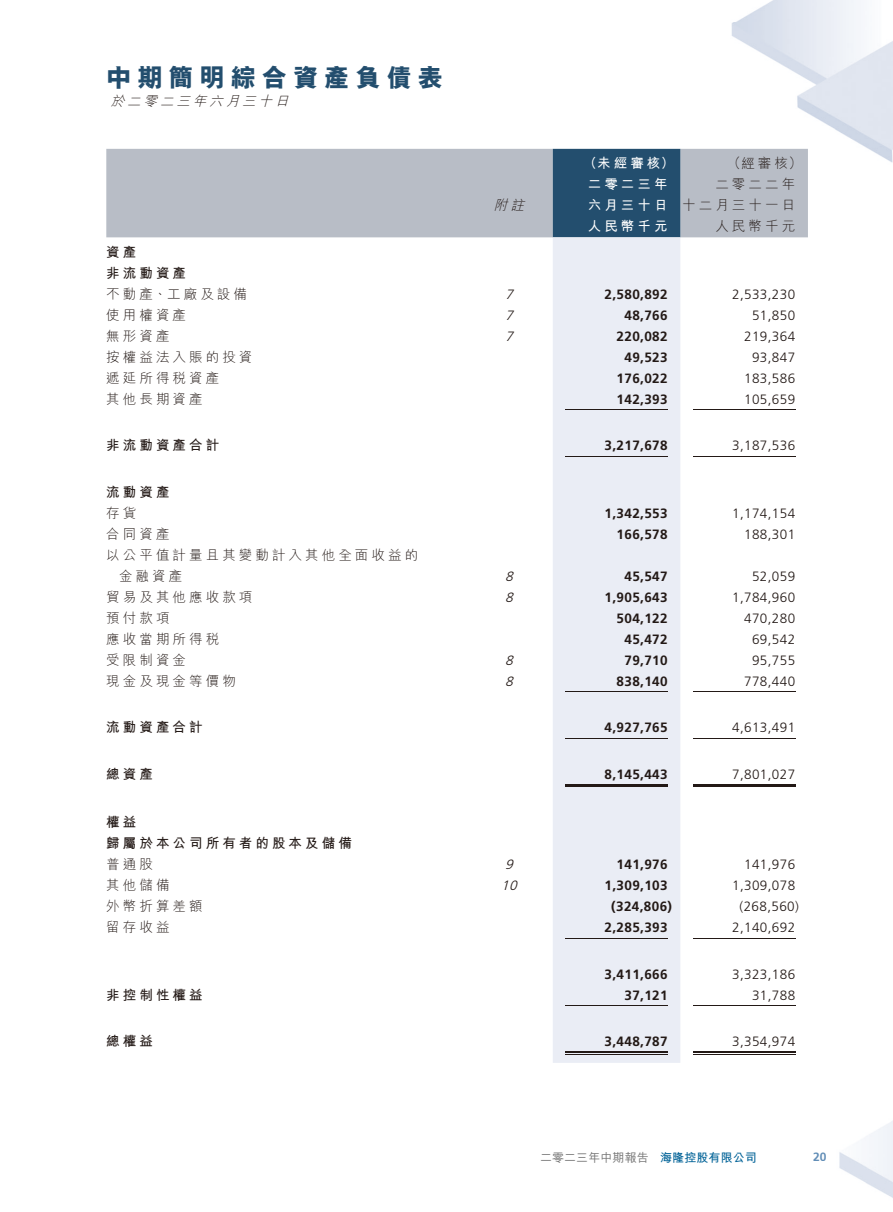
<style>
.page{position:relative;width:893px;height:1212px;background:#fff}
.page>*{position:absolute;margin:0;border:0;box-sizing:border-box;transform-origin:0 0}
.t1{font:25.5px "M Hei HK Xbold E Ten B5 H";letter-spacing:.22em;color:#234e6e}
.t2{font:700 13.5px "Frutiger LT Std";letter-spacing:.03em;color:#231916}
.t3{font:300 13.5px "Frutiger LT Std";letter-spacing:.03em;color:#231916}
.t4{font:13.5px/21px "M Hei HK Light E Ten B5 H";letter-spacing:.23em;color:#231916;text-align:right}
.t5{font:13.5px/21px "M Hei HK Bold E Ten B5 H";letter-spacing:.23em;color:#231916}
.t6{font:13.5px/21px "M Hei HK Bold E Ten B5 H";letter-spacing:.23em;color:#fff}
.t7{font:italic 13.5px "M Hei HK Light E Ten B5 H";color:#231916}
.t8{font:italic 300 13.5px "Frutiger LT Std";color:#231916}
.t9{font:12px "M Hei HK Medium E Ten B5 H";letter-spacing:.01em;color:#717171}
.t10{font:700 12px "Frutiger LT Std";color:#006297}
.s1{font-family:"M Hei HK Bold E Ten B5 H";color:#006297}
</style>
<div class="page">
<img style="left:679px;top:0;width:214px;height:238px">
<img style="left:795px;top:938px;width:98px;height:260px">
<svg style="left:814px;top:1152px;width:12px;height:9px"></svg>
<div style="left:106px;top:149px;width:702px;height:88px;background:#b8bdc6"></div>
<div style="left:553px;top:149px;width:127px;height:88px;background:#234e6e"></div>
<div style="left:553px;top:237px;width:127px;height:826px;background:#eaedf5"></div>
<hr style="left:566px;top:409px;width:102px;height:1px;background:#231916">
<hr style="left:693px;top:409px;width:102px;height:1px;background:#231916">
<hr style="left:566px;top:456px;width:102px;height:1px;background:#231916">
<hr style="left:693px;top:456px;width:102px;height:1px;background:#231916">
<hr style="left:566px;top:691px;width:102px;height:1px;background:#231916">
<hr style="left:693px;top:691px;width:102px;height:1px;background:#231916">
<hr style="left:566px;top:738px;width:102px;height:1px;background:#231916">
<hr style="left:693px;top:738px;width:102px;height:1px;background:#231916">
<hr style="left:566px;top:784px;width:102px;height:1px;background:#231916">
<hr style="left:566px;top:786px;width:102px;height:1px;background:#231916">
<hr style="left:693px;top:784px;width:102px;height:1px;background:#231916">
<hr style="left:693px;top:786px;width:102px;height:1px;background:#231916">
<hr style="left:566px;top:938px;width:102px;height:1px;background:#231916">
<hr style="left:693px;top:938px;width:102px;height:1px;background:#231916">
<hr style="left:566px;top:1005px;width:102px;height:1px;background:#231916">
<hr style="left:693px;top:1005px;width:102px;height:1px;background:#231916">
<hr style="left:566px;top:1051px;width:102px;height:2px;background:#231916">
<hr style="left:566px;top:1054px;width:102px;height:1px;background:#231916">
<hr style="left:693px;top:1051px;width:102px;height:2px;background:#231916">
<hr style="left:693px;top:1054px;width:102px;height:1px;background:#231916">
<h1 class="t1" style="left:106px;top:67px;width:338px">中期簡明綜合資產負債表</h1>
<p class="t7" style="left:111px;top:96px;width:183px">於二零二三年六月三十日</p>
<p class="t7" style="left:494px;top:200px;width:35px">附註</p>
<p class="t6" style="left:583px;top:154px;width:92px">（未經審核）</p>
<p class="t4" style="left:727px;top:154px;width:76px">（經審核）</p>
<p class="t6" style="left:588px;top:175px;width:81px">二零二三年六月三十日</p>
<p class="t4" style="left:682px;top:175px;width:114px">二零二二年<br>十二月三十一日</p>
<p class="t6" style="left:588px;top:217px;width:81px">人民幣千元</p>
<p class="t4" style="left:715px;top:217px;width:81px">人民幣千元</p>
<p class="t5" style="left:106px;top:243px;width:81px">資產<br>非流動資產</p>
<p class="t4" style="left:106px;top:285px;width:142px">不動產、工廠及設備</p>
<p class="t8" style="left:505px;top:287px;width:13px">7</p>
<p class="t2" style="left:605px;top:287px;width:65px">2,580,892</p>
<p class="t3" style="left:732px;top:287px;width:65px">2,533,230</p>
<p class="t4" style="left:106px;top:306px;width:81px">使用權資產</p>
<p class="t8" style="left:505px;top:308px;width:13px">7</p>
<p class="t2" style="left:624px;top:308px;width:45px">48,766</p>
<p class="t3" style="left:752px;top:308px;width:45px">51,850</p>
<p class="t4" style="left:106px;top:327px;width:65px">無形資產</p>
<p class="t8" style="left:505px;top:329px;width:13px">7</p>
<p class="t2" style="left:617px;top:329px;width:53px">220,082</p>
<p class="t3" style="left:744px;top:329px;width:53px">219,364</p>
<p class="t4" style="left:106px;top:348px;width:148px">按權益法入賬的投資</p>
<p class="t2" style="left:624px;top:350px;width:45px">49,523</p>
<p class="t3" style="left:752px;top:350px;width:45px">93,847</p>
<p class="t4" style="left:106px;top:369px;width:114px">遞延所得稅資產</p>
<p class="t2" style="left:617px;top:371px;width:53px">176,022</p>
<p class="t3" style="left:744px;top:371px;width:53px">183,586</p>
<p class="t4" style="left:106px;top:390px;width:98px">其他長期資產</p>
<p class="t2" style="left:617px;top:392px;width:53px">142,393</p>
<p class="t3" style="left:744px;top:392px;width:53px">105,659</p>
<p class="t5" style="left:106px;top:436px;width:114px">非流動資產合計</p>
<p class="t2" style="left:605px;top:439px;width:65px">3,217,678</p>
<p class="t3" style="left:732px;top:439px;width:65px">3,187,536</p>
<p class="t5" style="left:106px;top:483px;width:65px">流動資產</p>
<p class="t4" style="left:106px;top:504px;width:32px">存貨</p>
<p class="t2" style="left:605px;top:506px;width:65px">1,342,553</p>
<p class="t3" style="left:732px;top:506px;width:65px">1,174,154</p>
<p class="t4" style="left:106px;top:525px;width:65px">合同資產</p>
<p class="t2" style="left:617px;top:527px;width:53px">166,578</p>
<p class="t3" style="left:744px;top:527px;width:53px">188,301</p>
<p class="t4" style="left:119px;top:546px;width:301px;text-align:left;text-indent:-13px">以公平值計量且其變動計入其他全面收益的金融資產</p>
<p class="t8" style="left:505px;top:569px;width:13px">8</p>
<p class="t2" style="left:624px;top:569px;width:45px">45,547</p>
<p class="t3" style="left:752px;top:569px;width:45px">52,059</p>
<p class="t4" style="left:106px;top:588px;width:148px">貿易及其他應收款項</p>
<p class="t8" style="left:505px;top:590px;width:13px">8</p>
<p class="t2" style="left:605px;top:590px;width:65px">1,905,643</p>
<p class="t3" style="left:732px;top:590px;width:65px">1,784,960</p>
<p class="t4" style="left:106px;top:609px;width:65px">預付款項</p>
<p class="t2" style="left:617px;top:611px;width:53px">504,122</p>
<p class="t3" style="left:744px;top:611px;width:53px">470,280</p>
<p class="t4" style="left:106px;top:630px;width:114px">應收當期所得稅</p>
<p class="t2" style="left:624px;top:632px;width:45px">45,472</p>
<p class="t3" style="left:752px;top:632px;width:45px">69,542</p>
<p class="t4" style="left:106px;top:651px;width:81px">受限制資金</p>
<p class="t8" style="left:505px;top:653px;width:13px">8</p>
<p class="t2" style="left:624px;top:653px;width:45px">79,710</p>
<p class="t3" style="left:752px;top:653px;width:45px">95,755</p>
<p class="t4" style="left:106px;top:672px;width:131px">現金及現金等價物</p>
<p class="t8" style="left:505px;top:674px;width:13px">8</p>
<p class="t2" style="left:617px;top:674px;width:53px">838,140</p>
<p class="t3" style="left:744px;top:674px;width:53px">778,440</p>
<p class="t5" style="left:106px;top:718px;width:98px">流動資產合計</p>
<p class="t2" style="left:605px;top:721px;width:65px">4,927,765</p>
<p class="t3" style="left:732px;top:721px;width:65px">4,613,491</p>
<p class="t5" style="left:106px;top:765px;width:48px">總資產</p>
<p class="t2" style="left:605px;top:767px;width:65px">8,145,443</p>
<p class="t3" style="left:732px;top:767px;width:65px">7,801,027</p>
<p class="t5" style="left:106px;top:813px;width:247px">權益<br>歸屬於本公司所有者的股本及儲備</p>
<p class="t4" style="left:106px;top:855px;width:48px">普通股</p>
<p class="t8" style="left:505px;top:858px;width:13px">9</p>
<p class="t2" style="left:617px;top:858px;width:53px">141,976</p>
<p class="t3" style="left:744px;top:858px;width:53px">141,976</p>
<p class="t4" style="left:106px;top:876px;width:65px">其他儲備</p>
<p class="t8" style="left:501px;top:879px;width:21px">10</p>
<p class="t2" style="left:605px;top:879px;width:65px">1,309,103</p>
<p class="t3" style="left:732px;top:879px;width:65px">1,309,078</p>
<p class="t4" style="left:106px;top:897px;width:98px">外幣折算差額</p>
<p class="t2" style="left:611px;top:900px;width:62px">(324,806)</p>
<p class="t3" style="left:740px;top:900px;width:61px">(268,560)</p>
<p class="t4" style="left:106px;top:918px;width:65px">留存收益</p>
<p class="t2" style="left:605px;top:921px;width:65px">2,285,393</p>
<p class="t3" style="left:732px;top:921px;width:65px">2,140,692</p>
<p class="t2" style="left:605px;top:967px;width:65px">3,411,666</p>
<p class="t3" style="left:732px;top:967px;width:65px">3,323,186</p>
<p class="t5" style="left:106px;top:986px;width:98px">非控制性權益</p>
<p class="t2" style="left:624px;top:988px;width:45px">37,121</p>
<p class="t3" style="left:752px;top:988px;width:45px">31,788</p>
<p class="t5" style="left:106px;top:1032px;width:48px">總權益</p>
<p class="t2" style="left:605px;top:1035px;width:65px">3,448,787</p>
<p class="t3" style="left:732px;top:1035px;width:65px">3,354,974</p>
<p class="t9" style="left:540px;top:1152px;width:218px">二零二三年中期報告 <span class="s1">海隆控股有限公司</span></p>
<p class="t10" style="left:813px;top:1151px;width:15px">20</p>
</div>
